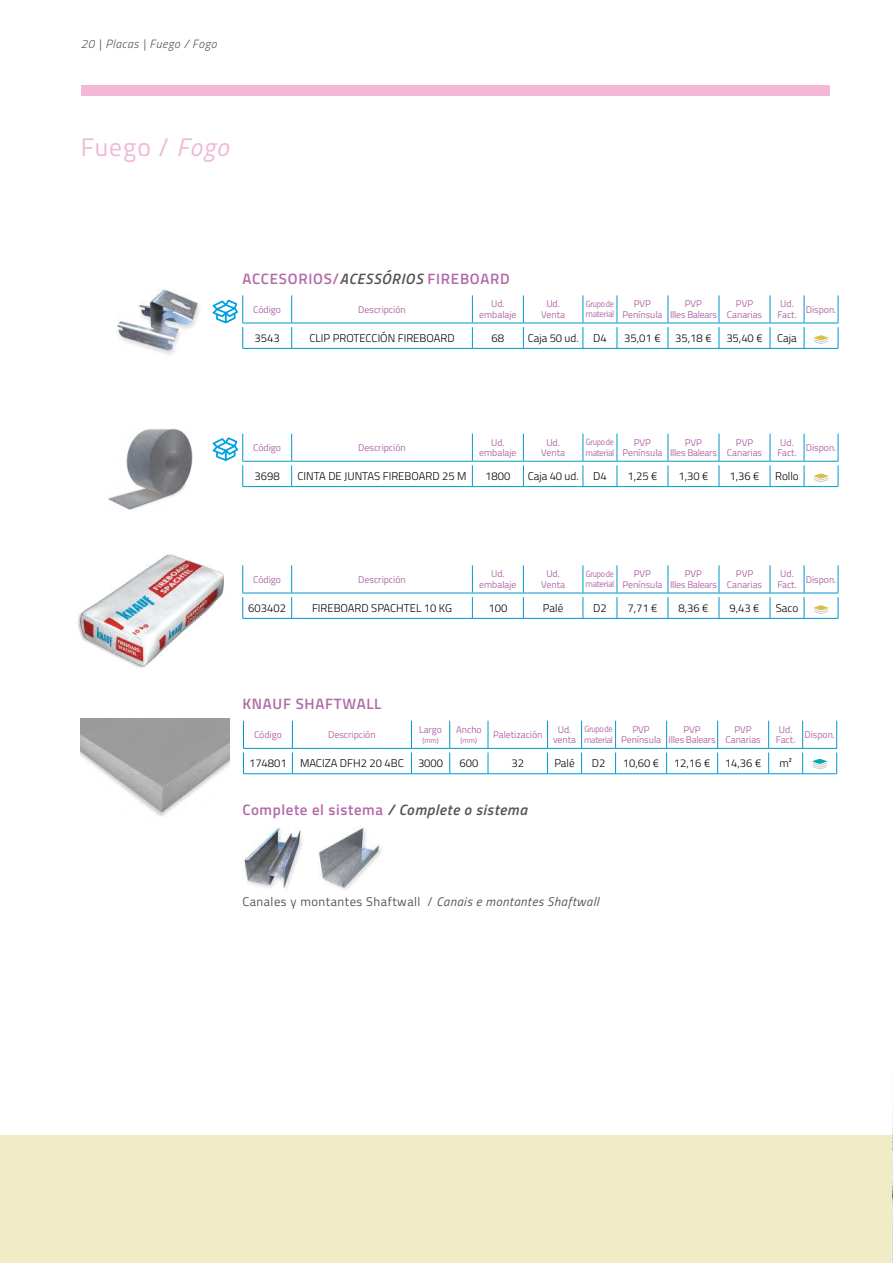
<style>
.page{position:relative;width:893px;height:1263px;background:#fff}
.page>*{position:absolute;margin:0;border:0;box-sizing:border-box;transform-origin:0 0}
.t1{font:25.5px "Titillium Web";letter-spacing:.04em;color:#f2b8d5}
.t2{font:600 15px "Titillium Web";letter-spacing:.05em;color:#b169a8}
.t3{font:12.6px "Titillium Web";letter-spacing:.04em;color:#575358}
.t4{font:italic 300 12px "Titillium Web";letter-spacing:.04em;color:#575358}
.t5{font:300 11.25px "Titillium Web";color:#000}
.t6{font:9.75px/10.5px "Titillium Web";color:#b169a8;text-align:center}
.t7{font:9.75px/10.5px "Titillium Web";letter-spacing:-.02em;color:#b169a8;text-align:center}
.t8{font:9px/10.5px "Titillium Web";letter-spacing:-.04em;color:#b169a8;scale:.9 1}
.t9{font:7.5px "Titillium Web";color:#b169a8}
.s1{font-style:italic}
.s2{font-style:italic;color:#575358}
</style>
<div class="page">
<div style="left:0;top:1135px;width:893px;height:128px;background:#f1ecc8"></div>
<img style="left:77px;top:554px;width:147px;height:114px">
<img style="left:116px;top:290px;width:84px;height:65px">
<img style="left:108px;top:428px;width:85px;height:82px">
<img style="left:81px;top:718px;width:149px;height:98px">
<img style="left:244px;top:828px;width:58px;height:62px">
<img style="left:319px;top:828px;width:63px;height:62px">
<hr style="left:243px;top:348px;width:49px;height:1px;background:#0098cd">
<hr style="left:292px;top:348px;width:180px;height:1px;background:#0098cd">
<hr style="left:472px;top:348px;width:51px;height:1px;background:#0098cd">
<hr style="left:523px;top:348px;width:60px;height:1px;background:#0098cd">
<hr style="left:583px;top:348px;width:34px;height:1px;background:#0098cd">
<hr style="left:617px;top:348px;width:51px;height:1px;background:#0098cd">
<hr style="left:668px;top:348px;width:51px;height:1px;background:#0098cd">
<hr style="left:719px;top:348px;width:51px;height:1px;background:#0098cd">
<hr style="left:770px;top:348px;width:34px;height:1px;background:#0098cd">
<hr style="left:804px;top:348px;width:34px;height:1px;background:#0098cd">
<svg style="left:213px;top:295px;width:626px;height:53px"></svg>
<svg style="left:213px;top:434px;width:626px;height:53px"></svg>
<hr style="left:243px;top:618px;width:49px;height:1px;background:#0098cd">
<hr style="left:292px;top:618px;width:180px;height:1px;background:#0098cd">
<hr style="left:472px;top:618px;width:51px;height:1px;background:#0098cd">
<hr style="left:523px;top:618px;width:60px;height:1px;background:#0098cd">
<hr style="left:583px;top:618px;width:34px;height:1px;background:#0098cd">
<hr style="left:617px;top:618px;width:51px;height:1px;background:#0098cd">
<hr style="left:668px;top:618px;width:51px;height:1px;background:#0098cd">
<hr style="left:719px;top:618px;width:51px;height:1px;background:#0098cd">
<hr style="left:770px;top:618px;width:34px;height:1px;background:#0098cd">
<hr style="left:804px;top:618px;width:34px;height:1px;background:#0098cd">
<svg style="left:242px;top:565px;width:597px;height:53px"></svg>
<svg style="left:243px;top:721px;width:594px;height:53px"></svg>
<img style="left:892px;top:1085px;width:1px;height:178px">
<div style="left:81px;top:85px;width:748px;height:10px;background:#f2b8d5"></div>
<p class="t4" style="left:81px;top:35px;width:137px">20 | Placas | Fuego / Fogo</p>
<h1 class="t1" style="left:81px;top:129px;width:150px">Fuego / <span class="s1">Fogo</span></h1>
<h2 class="t2" style="left:242px;top:267px;width:269px">ACCESORIOS/<span class="s2">ACESSÓRIOS</span> FIREBOARD</h2>
<p class="t6" style="left:253px;top:303px;width:29px">Código</p>
<p class="t6" style="left:358px;top:303px;width:49px">Descripción</p>
<p class="t6" style="left:479px;top:298px;width:39px">Ud. embalaje</p>
<p class="t6" style="left:541px;top:298px;width:25px">Ud.<br>Venta</p>
<p class="t8" style="left:585px;top:298px;width:34px">Grupo de material</p>
<p class="t6" style="left:622px;top:298px;width:42px">PVP<br>Península</p>
<p class="t7" style="left:670px;top:298px;width:49px">PVP<br>Illes Balears</p>
<p class="t6" style="left:727px;top:298px;width:37px">PVP<br>Canarias</p>
<p class="t6" style="left:777px;top:298px;width:21px">Ud.<br>Fact.</p>
<p class="t6" style="left:806px;top:303px;width:32px">Dispon.</p>
<p class="t5" style="left:255px;top:330px;width:27px">3543</p>
<p class="t5" style="left:309px;top:330px;width:147px">CLIP PROTECCIÓN FIREBOARD</p>
<p class="t5" style="left:492px;top:330px;width:14px">68</p>
<p class="t5" style="left:528px;top:330px;width:53px">Caja 50 ud.</p>
<p class="t5" style="left:593px;top:330px;width:15px">D4</p>
<p class="t5" style="left:624px;top:330px;width:38px">35,01 €</p>
<p class="t5" style="left:675px;top:330px;width:38px">35,18 €</p>
<p class="t5" style="left:726px;top:330px;width:38px">35,40 €</p>
<p class="t5" style="left:777px;top:330px;width:21px">Caja</p>
<p class="t6" style="left:253px;top:442px;width:29px">Código</p>
<p class="t6" style="left:358px;top:442px;width:49px">Descripción</p>
<p class="t6" style="left:479px;top:436px;width:39px">Ud. embalaje</p>
<p class="t6" style="left:541px;top:436px;width:25px">Ud.<br>Venta</p>
<p class="t8" style="left:585px;top:436px;width:34px">Grupo de material</p>
<p class="t6" style="left:622px;top:436px;width:42px">PVP<br>Península</p>
<p class="t7" style="left:670px;top:436px;width:49px">PVP<br>Illes Balears</p>
<p class="t6" style="left:727px;top:436px;width:37px">PVP<br>Canarias</p>
<p class="t6" style="left:777px;top:436px;width:21px">Ud.<br>Fact.</p>
<p class="t6" style="left:806px;top:442px;width:32px">Dispon.</p>
<p class="t5" style="left:255px;top:468px;width:27px">3698</p>
<p class="t5" style="left:297px;top:468px;width:171px">CINTA DE JUNTAS FIREBOARD 25 M</p>
<p class="t5" style="left:485px;top:468px;width:27px">1800</p>
<p class="t5" style="left:528px;top:468px;width:53px">Caja 40 ud.</p>
<p class="t5" style="left:593px;top:468px;width:15px">D4</p>
<p class="t5" style="left:627px;top:468px;width:32px">1,25 €</p>
<p class="t5" style="left:678px;top:468px;width:32px">1,30 €</p>
<p class="t5" style="left:729px;top:468px;width:32px">1,36 €</p>
<p class="t5" style="left:775px;top:468px;width:25px">Rollo</p>
<p class="t6" style="left:253px;top:573px;width:29px">Código</p>
<p class="t6" style="left:358px;top:573px;width:49px">Descripción</p>
<p class="t6" style="left:479px;top:568px;width:39px">Ud. embalaje</p>
<p class="t6" style="left:541px;top:568px;width:25px">Ud.<br>Venta</p>
<p class="t8" style="left:585px;top:568px;width:34px">Grupo de material</p>
<p class="t6" style="left:622px;top:568px;width:42px">PVP<br>Península</p>
<p class="t7" style="left:670px;top:568px;width:49px">PVP<br>Illes Balears</p>
<p class="t6" style="left:727px;top:568px;width:37px">PVP<br>Canarias</p>
<p class="t6" style="left:777px;top:568px;width:21px">Ud.<br>Fact.</p>
<p class="t6" style="left:806px;top:573px;width:32px">Dispon.</p>
<p class="t5" style="left:248px;top:600px;width:39px">603402</p>
<p class="t5" style="left:312px;top:600px;width:142px">FIREBOARD SPACHTEL 10 KG</p>
<p class="t5" style="left:488px;top:600px;width:20px">100</p>
<p class="t5" style="left:543px;top:600px;width:22px">Palé</p>
<p class="t5" style="left:593px;top:600px;width:15px">D2</p>
<p class="t5" style="left:627px;top:600px;width:32px">7,71 €</p>
<p class="t5" style="left:678px;top:600px;width:32px">8,36 €</p>
<p class="t5" style="left:729px;top:600px;width:32px">9,43 €</p>
<p class="t5" style="left:776px;top:600px;width:24px">Saco</p>
<h2 class="t2" style="left:242px;top:692px;width:140px">KNAUF SHAFTWALL</h2>
<p class="t6" style="left:254px;top:729px;width:29px">Código</p>
<p class="t6" style="left:328px;top:729px;width:49px">Descripción</p>
<p class="t6" style="left:419px;top:723px;width:25px">Largo</p>
<p class="t9" style="left:422px;top:735px;width:18px">(mm)</p>
<p class="t6" style="left:456px;top:723px;width:27px">Ancho</p>
<p class="t9" style="left:461px;top:735px;width:18px">(mm)</p>
<p class="t6" style="left:493px;top:729px;width:51px">Paletización</p>
<p class="t6" style="left:553px;top:723px;width:25px">Ud. venta</p>
<p class="t8" style="left:584px;top:723px;width:34px">Grupo de material</p>
<p class="t6" style="left:621px;top:723px;width:42px">PVP<br>Península</p>
<p class="t7" style="left:669px;top:723px;width:49px">PVP<br>Illes Balears</p>
<p class="t6" style="left:725px;top:723px;width:37px">PVP<br>Canarias</p>
<p class="t6" style="left:776px;top:723px;width:21px">Ud.<br>Fact.</p>
<p class="t6" style="left:804px;top:729px;width:32px">Dispon.</p>
<p class="t5" style="left:249px;top:755px;width:156px">174801 MACIZA DFH2 20 4BC</p>
<p class="t5" style="left:418px;top:755px;width:27px">3000</p>
<p class="t5" style="left:459px;top:755px;width:20px">600</p>
<p class="t5" style="left:511px;top:755px;width:14px">32</p>
<p class="t5" style="left:554px;top:755px;width:22px">Palé</p>
<p class="t5" style="left:592px;top:755px;width:15px">D2</p>
<p class="t5" style="left:623px;top:755px;width:38px">10,60 €</p>
<p class="t5" style="left:674px;top:755px;width:38px">12,16 €</p>
<p class="t5" style="left:725px;top:755px;width:38px">14,36 €</p>
<p class="t5" style="left:779px;top:755px;width:14px">m²</p>
<h2 class="t2" style="left:242px;top:799px;width:286px">Complete el sistema <span class="s2">/ Complete o sistema</span></h2>
<p class="t3" style="left:242px;top:892px;width:358px">Canales y montantes Shaftwall / <span class="s1">Canais e montantes Shaftwall</span></p>
</div>
